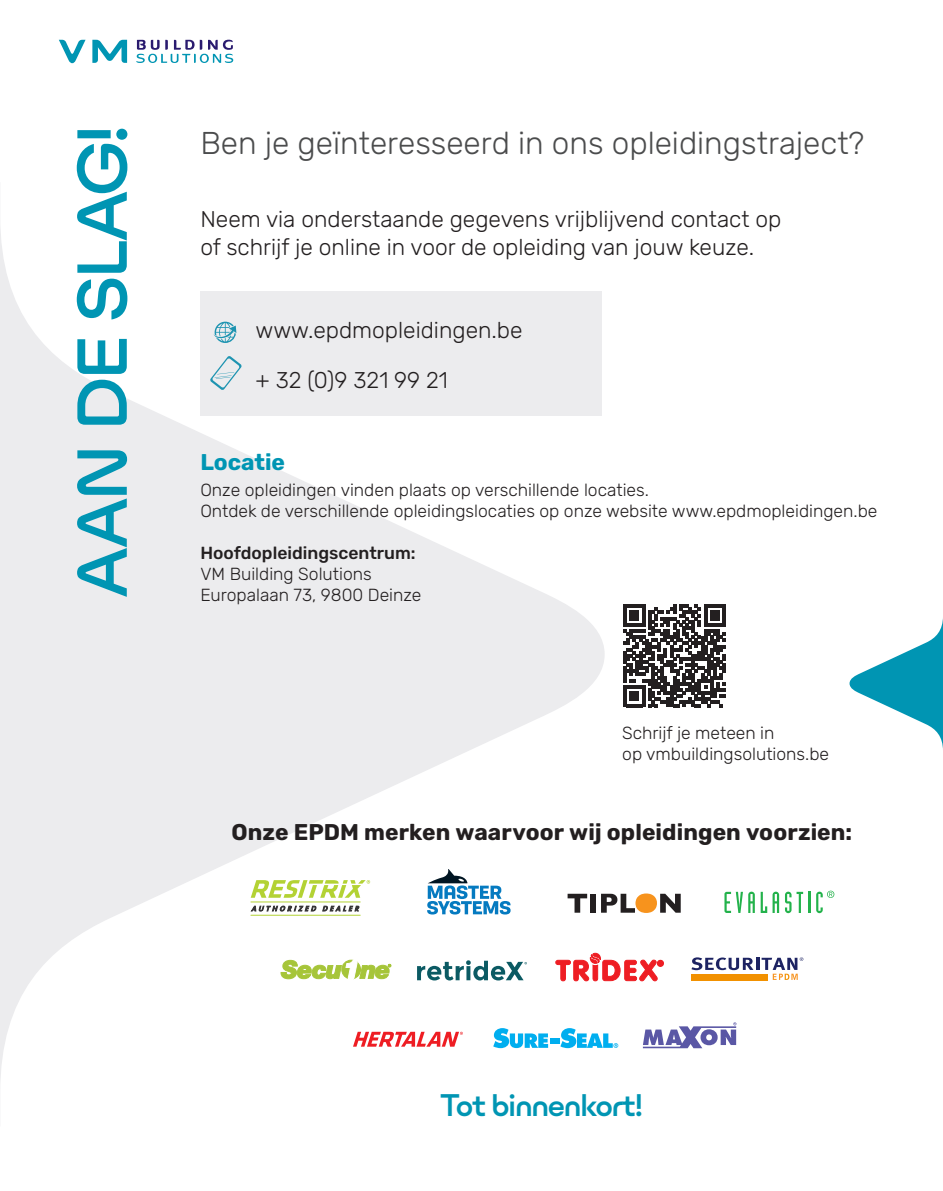
<style>
.page{position:relative;width:943px;height:1191px;background:#fff}
.page>*{position:absolute;margin:0;border:0;box-sizing:border-box;transform-origin:0 0}
.t1{font:700 63.35px "Ulm Grotesk";letter-spacing:-.065em;color:#0095b3}
.t2{font:300 31.5px "Rubik";color:#4b4c4d}
.t3{font:700 28px "Ulm Grotesk";letter-spacing:-.05em;color:#0095b3}
.t4{font:300 22.75px/28px "Rubik";color:#231f20}
.t5{font:700 22.75px "Rubik";letter-spacing:.005em;color:#231f20}
.t6{font:700 22.75px "Rubik";color:#0095b3}
.t7{font:300 17.5px/21px "Rubik";color:#231f20}
.t8{font:500 17.5px "Rubik";color:#231f20}
</style>
<div class="page">
<svg style="left:0;top:228px;width:604px;height:853px"></svg>
<svg style="left:136px;top:40px;width:97px;height:23px"></svg>
<svg style="left:59px;top:40px;width:68px;height:23px"></svg>
<div style="left:200px;top:291px;width:402px;height:124px;background:#ececee"></div>
<svg style="left:849px;top:618px;width:94px;height:131px"></svg>
<svg style="left:724px;top:891px;width:30px;height:22px"></svg>
<svg style="left:760px;top:891px;width:19px;height:22px"></svg>
<svg style="left:785px;top:891px;width:18px;height:22px"></svg>
<hr style="left:808px;top:891px;width:2px;height:22px;background:#23b24b">
<svg style="left:816px;top:890px;width:18px;height:23px"></svg>
<svg style="left:567px;top:893px;width:20px;height:19px"></svg>
<div style="left:590px;top:893px;width:6px;height:19px;background:#231f20"></div>
<svg style="left:601px;top:893px;width:79px;height:20px"></svg>
<svg style="left:427px;top:869px;width:83px;height:45px"></svg>
<svg style="left:251px;top:905px;width:65px;height:6px"></svg>
<svg style="left:322px;top:905px;width:37px;height:6px"></svg>
<svg style="left:251px;top:880px;width:119px;height:17px"></svg>
<hr style="left:251px;top:901px;width:109px;height:1px;background:#b3d234">
<hr style="left:251px;top:915px;width:109px;height:1px;background:#b3d234">
<svg style="left:281px;top:960px;width:110px;height:19px"></svg>
<svg style="left:691px;top:957px;width:112px;height:23px"></svg>
<svg style="left:555px;top:953px;width:108px;height:28px"></svg>
<svg style="left:417px;top:960px;width:110px;height:20px"></svg>
<svg style="left:353px;top:1031px;width:110px;height:15px"></svg>
<svg style="left:643px;top:1022px;width:93px;height:26px"></svg>
<svg style="left:493px;top:1028px;width:55px;height:20px"></svg>
<div style="left:550px;top:1038px;width:9px;height:5px;background:#00aeef"></div>
<svg style="left:560px;top:1028px;width:58px;height:20px"></svg>
<svg style="left:213px;top:322px;width:23px;height:21px"></svg>
<svg style="left:210px;top:356px;width:31px;height:34px"></svg>
<svg style="left:623px;top:604px;width:102px;height:103px"></svg>
<h1 class="t1" style="left:61px;top:598px;width:475px;rotate:-90deg">AAN DE SLAG!</h1>
<h2 class="t2" style="left:200px;top:125px;width:665px">Ben je geïnteresseerd in ons opleidingstraject?</h2>
<h3 class="t4" style="left:200px;top:206px;width:582px">Neem via onderstaande gegevens vrijblijvend contact op of schrijf je online in voor de opleiding van jouw keuze.</h3>
<h3 class="t4" style="left:255px;top:316px;width:268px">www.epdmopleidingen.be</h3>
<h3 class="t4" style="left:255px;top:367px;width:194px">+ 32 (0)9 321 99 21</h3>
<h3 class="t6" style="left:200px;top:449px;width:86px">Locatie</h3>
<p class="t7" style="left:200px;top:479px;width:678px">Onze opleidingen vinden plaats op verschillende locaties.<br>Ontdek de verschillende opleidingslocaties op onze website www.epdmopleidingen.be</p>
<p class="t8" style="left:200px;top:543px;width:217px">Hoofdopleidingscentrum:</p>
<p class="t7" style="left:200px;top:563px;width:223px">VM Building Solutions<br>Europalaan 73, 9800 Deinze</p>
<p class="t7" style="left:622px;top:722px;width:208px">Schrijf je meteen in<br>op vmbuildingsolutions.be</p>
<h3 class="t5" style="left:231px;top:819px;width:622px">Onze EPDM merken waarvoor wij opleidingen voorzien:</h3>
<h3 class="t3" style="left:440px;top:1087px;width:204px">Tot binnenkort!</h3>
</div>
